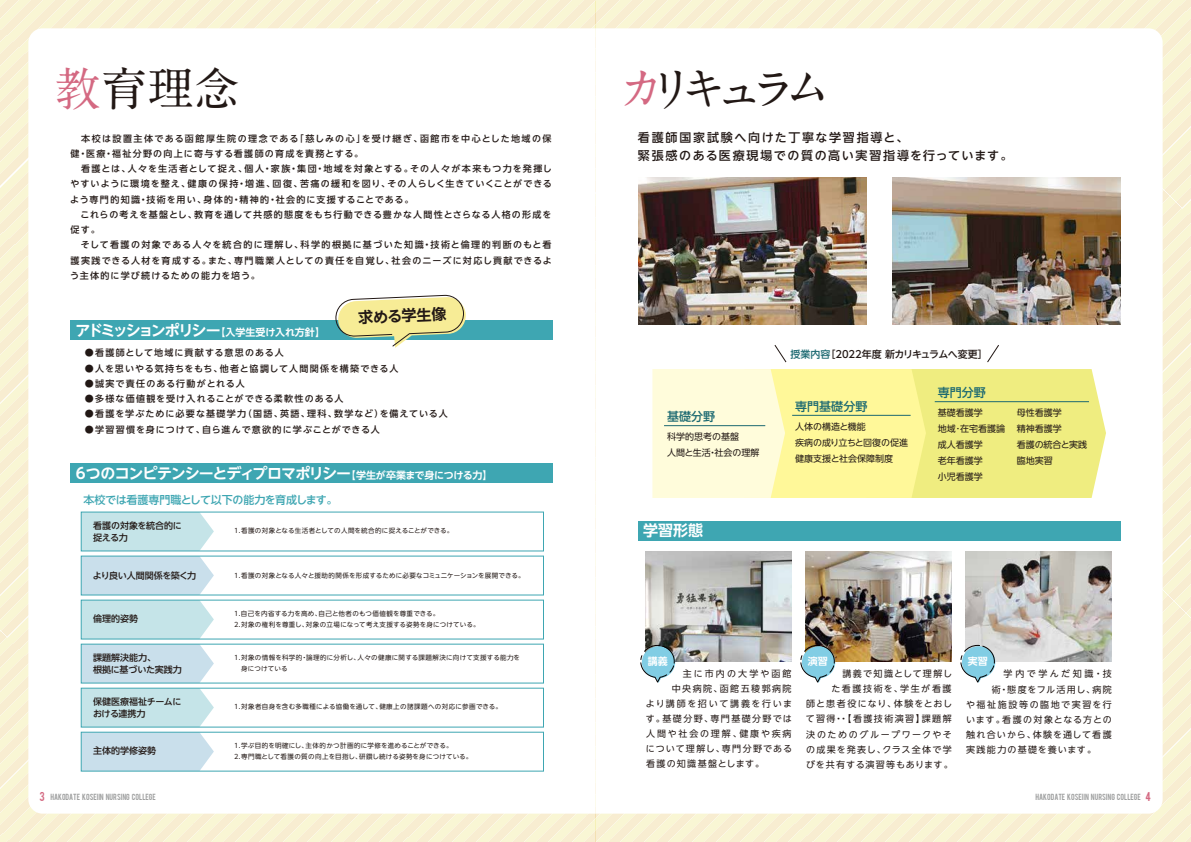
<style>
.page{position:relative;width:1191px;height:842px;background:#fff}
.page>*{position:absolute;margin:0;border:0;box-sizing:border-box;transform-origin:0 0}
.t1{font:700 46.2px "A1 Mincho Std";letter-spacing:-.24em;color:#221815}
.t2{font:700 15px "UD Shin Go NT Pro De";letter-spacing:-.075em;color:#fff}
.t3{font:700 15px "UD Shin Go NT Pro De";letter-spacing:-.15em;color:#fff}
.t4{font:700 15px "UD Shin Go NT Pro De";color:#221815}
.t5{font:500 12px/18px "UD Shin Go NT Pro";letter-spacing:.14em;color:#221815}
.t6{font:500 12px "UD Shin Go NT Pro";color:#1c6971}
.t7{font:500 11px "UD Shin Go NT Pro";letter-spacing:-.025em;color:#3ea6b2}
.t8{font:500 10px "UD Shin Go NT Pro";color:#221815}
.t9{font:700 10px "UD Shin Go NT Pro De";color:#fff}
.t10{font:500 9px/15.2px "UD Shin Go NT Pro";letter-spacing:.115em;color:#221815}
.t11{font:9px/15px "UD Shin Go NT Pro";letter-spacing:.15em;color:#221815;text-align:right}
.t12{font:9px/16px "UD Shin Go NT Pro";color:#221815}
.t13{font:9px "UD Shin Go NT Pro";letter-spacing:.125em;color:#221815}
.t14{font:9px/16px "UD Shin Go NT Pro";letter-spacing:-.015em;color:#221815}
.t15{font:9px "UD Shin Go NT Pro";letter-spacing:.16em;color:#221815}
.t16{font:500 9px/12px "UD Shin Go NT Pro";color:#221815}
.t17{font:500 9px/12px "UD Shin Go NT Pro";letter-spacing:-.015em;color:#221815}
.t18{font:9px "UD Shin Go NT Pro";letter-spacing:.095em;color:#221815}
.t19{font:500 9px/12px "UD Shin Go NT Pro";letter-spacing:-.025em;color:#221815}
.t20{font:9px "UD Shin Go NT Pro";letter-spacing:.17em;color:#221815}
.t21{font:9px "UD Shin Go NT Pro";letter-spacing:.165em;color:#221815}
.t22{font:9px "UD Shin Go NT Pro";letter-spacing:.195em;color:#221815}
.t23{font:500 9px "UD Shin Go NT Pro";letter-spacing:-.055em;color:#221815}
.t24{font:9px "UD Shin Go NT Pro";letter-spacing:.285em;color:#221815}
.t25{font:9px "UD Shin Go NT Pro";letter-spacing:.23em;color:#221815}
.t26{font:7px "Bebas";color:#9fa0a0}
.t27{font:6.5px/10.5px "UD Shin Go NT Pro";letter-spacing:.04em;color:#221815}
.t28{font:6.5px "UD Shin Go NT Pro";letter-spacing:.015em;color:#221815}
.s1{color:#d46982}
.s2{font-size:10px}
.s3{color:#1c6971}
.s4{font-size:10px;color:#d46982}
</style>
<div class="page">
<div style="left:595px;top:0;width:596px;height:842px;background:#f9f6d4"></div>
<div style="left:0;top:0;width:595px;height:842px;background:#f9f4d4"></div>
<div style="left:28px;top:28px;width:567px;height:786px;background:#fff"></div>
<div style="left:595px;top:28px;width:567px;height:786px;background:#fff"></div>
<svg style="left:652px;top:369px;width:454px;height:129px"></svg>
<svg style="left:81px;top:514px;width:133px;height:255px;background:#c8e2e9"></svg>
<div style="left:71px;top:320px;width:482px;height:20px;background:#3ea6b2"></div>
<div style="left:71px;top:464px;width:482px;height:19px;background:#3ea6b2"></div>
<div style="left:638px;top:521px;width:482px;height:19px;background:#3ea6b2"></div>
<svg style="left:335px;top:294px;width:131px;height:59px;background:#e1e3b4"></svg>
<img style="left:638px;top:177px;width:228px;height:147px">
<hr style="left:664px;top:425px;width:101px;height:1px;background:#1c6971">
<hr style="left:792px;top:415px;width:118px;height:1px;background:#1c6971">
<hr style="left:934px;top:401px;width:155px;height:1px;background:#1c6971">
<svg style="left:986px;top:344px;width:14px;height:19px"></svg>
<svg style="left:773px;top:344px;width:14px;height:19px"></svg>
<img style="left:892px;top:177px;width:228px;height:147px">
<img style="left:805px;top:551px;width:146px;height:111px">
<svg style="left:800px;top:645px;width:35px;height:38px"></svg>
<div style="left:81px;top:732px;width:463px;height:39px;border:1px solid #3ea6b2"></div>
<img style="left:645px;top:551px;width:146px;height:111px">
<svg style="left:640px;top:645px;width:35px;height:38px"></svg>
<img style="left:965px;top:551px;width:146px;height:111px">
<svg style="left:960px;top:645px;width:35px;height:38px"></svg>
<h1 class="t1" style="left:55px;top:51px;width:187px"><span class="s1">教</span>育理念</h1>
<h1 class="t1" style="left:618px;top:51px;width:214px"><span class="s1">カ</span>リキュラム</h1>
<p class="t10" style="left:70px;top:130px;width:483px">　本校は設置主体である函館厚生院の理念である「慈しみの心」を受け継ぎ、函館市を中心とした地域の保健・医療・福祉分野の向上に寄与する看護師の育成を責務とする。<br>　看護とは、人々を生活者として捉え、個人・家族・集団・地域を対象とする。その人々が本来もつ力を発揮しやすいように環境を整え、健康の保持・増進、回復、苦痛の緩和を図り、その人らしく生きていくことができるよう専門的知識・技術を用い、身体的・精神的・社会的に支援することである。<br>　これらの考えを基盤とし、教育を通して共感的態度をもち行動できる豊かな人間性とさらなる人格の形成を促す。<br>　そして看護の対象である人々を統合的に理解し、科学的根拠に基づいた知識・技術と倫理的判断のもと看護実践できる人材を育成する。また、専門職業人としての責任を自覚し、社会のニーズに対応し貢献できるよう主体的に学び続けるための能力を培う。</p>
<h2 class="t3" style="left:76px;top:318px;width:251px">アドミッションポリシー<span class="s2">【入学生受け入れ方針】</span></h2>
<h2 class="t4" style="left:357px;top:306px;width:90px;rotate:-3deg">求める学生像</h2>
<p class="t10" style="left:85px;top:345px;width:201px">●看護師として地域に貢献する意思のある人</p>
<p class="t10" style="left:85px;top:360px;width:315px">●人を思いやる気持ちをもち、他者と協調して人間関係を構築できる人</p>
<p class="t10" style="left:85px;top:376px;width:162px">●誠実で責任のある行動がとれる人</p>
<p class="t10" style="left:85px;top:391px;width:260px">●多様な価値観を受け入れることができる柔軟性のある人</p>
<p class="t10" style="left:85px;top:406px;width:364px">●看護を学ぶために必要な基礎学力（国語、英語、理科、数学など）を備えている人</p>
<p class="t10" style="left:85px;top:421px;width:297px">●学習習慣を身につけて、自ら進んで意欲的に学ぶことができる人</p>
<h2 class="t2" style="left:76px;top:461px;width:418px">6つのコンピテンシーとディプロマポリシー<span class="s2">【学生が卒業まで身につける力】</span></h2>
<p class="t7" style="left:84px;top:490px;width:255px">本校では看護専門職として以下の能力を育成します。</p>
<p class="t19" style="left:93px;top:519px;width:90px">看護の対象を統合的に捉える力</p>
<p class="t27" style="left:234px;top:525px;width:221px">1.看護の対象となる生活者としての人間を統合的に捉えることができる。</p>
<p class="t23" style="left:93px;top:568px;width:105px">より良い人間関係を築く力</p>
<p class="t28" style="left:234px;top:570px;width:292px">1.看護の対象となる人々と援助的関係を形成するために必要なコミュニケーションを展開できる。</p>
<p class="t10" style="left:93px;top:611px;width:46px">倫理的姿勢</p>
<p class="t27" style="left:234px;top:608px;width:247px">1.自己を内省する力を高め、自己と他者のもつ価値観を尊重できる。<br>2.対象の権利を尊重し、対象の立場になって考え支援する姿勢を身につけている。</p>
<p class="t16" style="left:93px;top:651px;width:90px">課題解決能力、<br>根拠に基づいた実践力</p>
<p class="t17" style="left:93px;top:696px;width:90px">保健医療福祉チームにおける連携力</p>
<p class="t27" style="left:234px;top:652px;width:287px">1.対象の情報を科学的・論理的に分析し、人々の健康に関する課題解決に向けて支援する能力を　身につけている</p>
<p class="t27" style="left:234px;top:701px;width:269px">1.対象者自身を含む多職種による協働を通して、健康上の諸課題への対応に参画できる。</p>
<p class="t16" style="left:93px;top:745px;width:64px">主体的学修姿勢</p>
<p class="t27" style="left:234px;top:740px;width:240px">1.学ぶ目的を明確にし、主体的かつ計画的に学修を進めることができる。<br>2.専門職として看護の質の向上を目指し、研鑽し続ける姿勢を身につけている。</p>
<h3 class="t5" style="left:638px;top:128px;width:376px">看護師国家試験へ向けた丁寧な学習指導と、<br>緊張感のある医療現場での質の高い実習指導を行っています。</h3>
<h3 class="t6" style="left:667px;top:406px;width:49px">基礎分野</h3>
<p class="t12" style="left:667px;top:428px;width:94px">科学的思考の基盤<br>人間と生活・社会の理解</p>
<h2 class="t2" style="left:643px;top:518px;width:61px">学習形態</h2>
<p class="t8" style="left:790px;top:346px;width:199px"><span class="s3">授業内容</span>［2022年度 新カリキュラムへ変更］</p>
<h3 class="t6" style="left:795px;top:396px;width:73px">専門基礎分野</h3>
<p class="t14" style="left:795px;top:418px;width:114px">人体の構造と機能<br>疾病の成り立ちと回復の促進健康支援と社会保障制度</p>
<h3 class="t6" style="left:937px;top:382px;width:49px">専門分野</h3>
<p class="t12" style="left:937px;top:404px;width:69px">基礎看護学<br>地域･在宅看護論成人看護学<br>老年看護学<br>小児看護学</p>
<p class="t12" style="left:1016px;top:404px;width:72px">母性看護学<br>精神看護学<br>看護の統合と実践臨地実習</p>
<p class="t9" style="left:648px;top:653px;width:21px">講義</p>
<p class="t9" style="left:968px;top:653px;width:21px">実習</p>
<p class="t9" style="left:808px;top:653px;width:21px">演習</p>
<p class="t25" style="left:672px;top:667px;width:121px">　主に市内の大学や函館</p>
<p class="t15" style="left:672px;top:682px;width:121px">中央病院、函館五稜郭病院</p>
<p class="t21" style="left:646px;top:697px;width:148px">より講師を招いて講義を行いま</p>
<p class="t15" style="left:646px;top:712px;width:147px">す。基礎分野、専門基礎分野では</p>
<p class="t22" style="left:646px;top:727px;width:147px">人間や社会の理解、健康や疾病</p>
<p class="t13" style="left:646px;top:742px;width:148px">について理解し、専門分野である</p>
<p class="t13" style="left:646px;top:757px;width:119px">看護の知識基盤とします。</p>
<p class="t11" style="left:806px;top:666px;width:148px">　講義で知識として理解し<br>た看護技術を、学生が看護<br>師と患者役になり、体験をとおして習得・・【看護技術演習】課題解決のためのグループワークやその成果を発表し、クラス全体で学びを共有する演習等もあります。</p>
<p class="t24" style="left:992px;top:667px;width:121px">　学内で学んだ知識・技</p>
<p class="t13" style="left:992px;top:682px;width:121px">術・態度をフル活用し、病院</p>
<p class="t20" style="left:966px;top:697px;width:147px">や福祉施設等の臨地で実習を行</p>
<p class="t18" style="left:966px;top:712px;width:147px">います。看護の対象となる方との</p>
<p class="t13" style="left:966px;top:727px;width:147px">触れ合いから、体験を通して看護</p>
<p class="t13" style="left:966px;top:742px;width:131px">実践能力の基礎を養います。</p>
<p class="t26" style="left:39px;top:792px;width:118px"><span class="s4">3</span> HAKODATE KOSEIIN NURSING COLLEGE</p>
<p class="t26" style="left:1035px;top:792px;width:117px">HAKODATE KOSEIIN NURSING COLLEGE <span class="s4">4</span></p>
</div>
